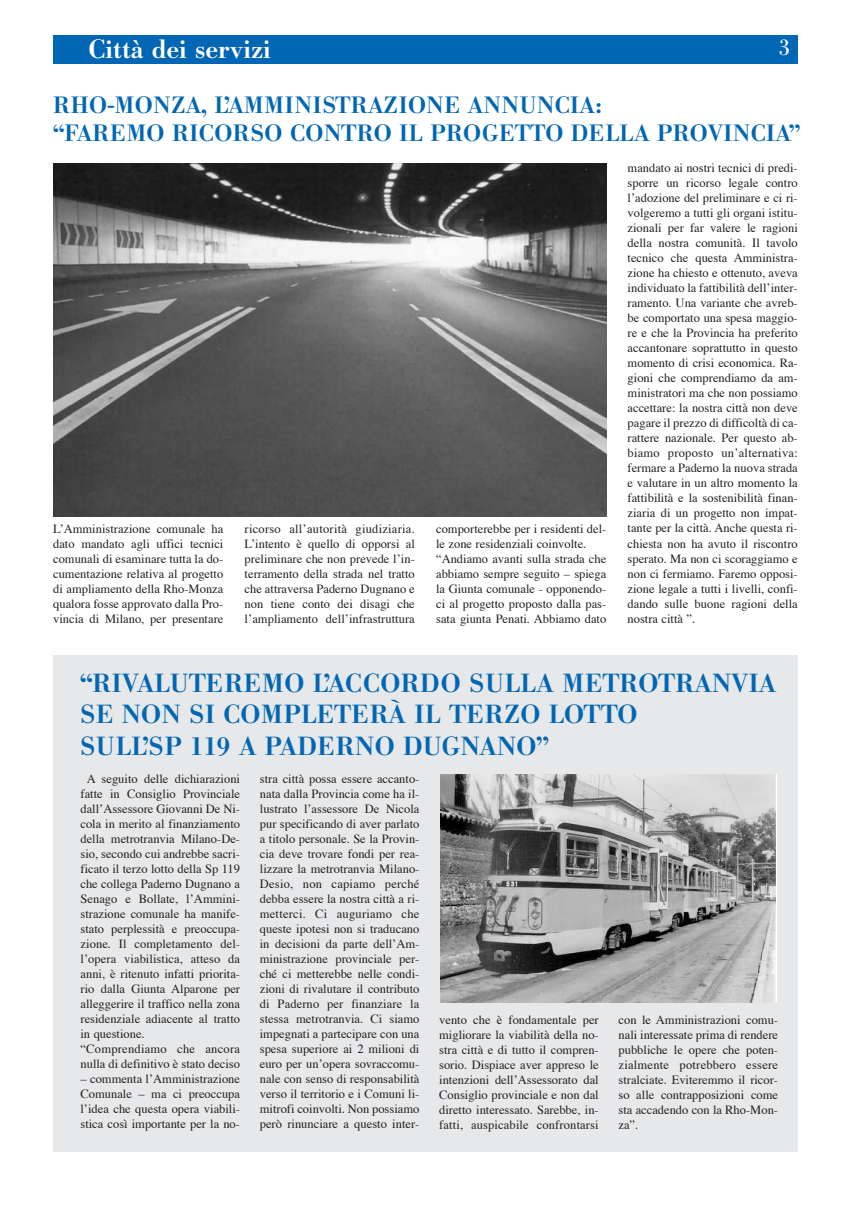
<style>
.page{position:relative;width:851px;height:1205px;background:#fff}
.page>*{position:absolute;margin:0;border:0;box-sizing:border-box;transform-origin:0 0}
.t1{font:500 26.25px "Bodoni BE";color:#fff}
.t2{font:500 25.88px/31.6px "Bodoni BE";letter-spacing:.02em;color:#0166b3}
.t3{font:500 23.38px/28.4px "Bodoni BE";letter-spacing:.02em;color:#0166b3}
.t4{font:22.5px "Bodoni BE";color:#fff}
.t5{font:12.5px/15px "Times";color:#231f20;text-align:justify}
</style>
<div class="page">
<div style="left:53px;top:656px;width:744px;height:496px;background:#e7e8e9"></div>
<div style="left:53px;top:35px;width:695px;height:29px;background:#0166b3"></div>
<div style="left:748px;top:35px;width:49px;height:29px;background:#0166b3"></div>
<img style="left:440px;top:774px;width:335px;height:228px">
<img style="left:53px;top:164px;width:553px;height:352px">
<h1 class="t1" style="left:89px;top:40px;width:183px">Città dei servizi</h1>
<h3 class="t4" style="left:778px;top:39px;width:13px">3</h3>
<h3 class="t3" style="left:53px;top:93px;width:748px">RHO-MONZA, L’AMMINISTRAZIONE ANNUNCIA:<br>“FAREMO RICORSO CONTRO IL PROGETTO DELLA PROVINCIA”</h3>
<p class="t5" style="left:53px;top:522px;width:172px">L’Amministrazione comunale ha dato mandato agli uffici tecnici comunali di esaminare tutta la do&shy;cumentazione relativa al progetto di ampliamento della Rho-Monza qualora fosse approvato dalla Pro&shy;vincia di Milano, per presentare</p>
<p class="t5" style="left:244px;top:522px;width:172px">ricorso all’autorità giudiziaria.<br>L’intento è quello di opporsi al preliminare che non prevede l’in&shy;terramento della strada nel tratto che attraversa Paderno Dugnano e non tiene conto dei disagi che l’ampliamento dell’infrastruttura</p>
<p class="t5" style="left:436px;top:522px;width:172px;text-align:left">comporterebbe per i residenti del&shy;le zone residenziali coinvolte. “Andiamo avanti sulla strada che abbiamo sempre seguito – spiega la Giunta comunale - opponendo&shy;ci al progetto proposto dalla pas&shy;sata giunta Penati. Abbiamo dato</p>
<p class="t5" style="left:627px;top:162px;width:172px">mandato ai nostri tecnici di predi&shy;sporre un ricorso legale contro l’adozione del preliminare e ci ri&shy;volgeremo a tutti gli organi istitu&shy;zionali per far valere le ragioni della nostra comunità. Il tavolo tecnico che questa Amministra&shy;zione ha chiesto e ottenuto, aveva individuato la fattibilità dell’inter&shy;ramento. Una variante che avreb&shy;be comportato una spesa maggio&shy;re e che la Provincia ha preferito accantonare soprattutto in questo momento di crisi economica. Ra&shy;gioni che comprendiamo da am&shy;ministratori ma che non possiamo accettare: la nostra città non deve pagare il prezzo di difficoltà di ca&shy;rattere nazionale. Per questo ab&shy;biamo proposto un’alternativa: fermare a Paderno la nuova strada e valutare in un altro momento la fattibilità e la sostenibilità finan&shy;ziaria di un progetto non impat&shy;tante per la città. Anche questa ri&shy;chiesta non ha avuto il riscontro sperato. Ma non ci scoraggiamo e non ci fermiamo. Faremo opposi&shy;zione legale a tutti i livelli, confi&shy;dando sulle buone ragioni della nostra città ”.</p>
<h2 class="t2" style="left:80px;top:670px;width:697px">“RIVALUTEREMO L’ACCORDO SULLA METROTRANVIA<br>SE NON SI COMPLETERÀ IL TERZO LOTTO<br>SULL’SP 119 A PADERNO DUGNANO”</h2>
<p class="t5" style="left:80px;top:772px;width:161px;text-align:left;text-indent:6px">A seguito delle dichiarazioni fatte in Consiglio Provinciale dall’Assessore Giovanni De Ni&shy;cola in merito al finanziamento della metrotranvia Milano-De&shy;sio, secondo cui andrebbe sacri&shy;ficato il terzo lotto della Sp 119 che collega Paderno Dugnano a<br>Senago e Bollate, l’Ammini&shy;strazione comunale ha manife&shy;stato perplessità e preoccupa&shy;zione. Il completamento del&shy;l’opera viabilistica, atteso da anni, è ritenuto infatti priorita&shy;rio dalla Giunta Alparone per alleggerire il traffico nella zona residenziale adiacente al tratto in questione.<br>“Comprendiamo che ancora nulla di definitivo è stato deciso</p>
<p class="t5" style="left:80px;top:1072px;width:161px">– commenta l’Amministrazione Comunale – ma ci preoccupa l’idea che questa opera viabili&shy;stica così importante per la no-</p>
<p class="t5" style="left:260px;top:772px;width:161px">stra città possa essere accanto&shy;nata dalla Provincia come ha il&shy;lustrato l’assessore De Nicola pur specificando di aver parlato a titolo personale. Se la Provin&shy;cia deve trovare fondi per rea&shy;lizzare la metrotranvia Milano-Desio, non capiamo perché debba essere la nostra città a ri&shy;metterci. Ci auguriamo che queste ipotesi non si traducano in decisioni da parte dell’Am&shy;ministrazione provinciale per&shy;ché ci metterebbe nelle condi&shy;zioni di rivalutare il contributo di Paderno per finanziare la stessa metrotranvia. Ci siamo impegnati a partecipare con una spesa superiore ai 2 milioni di euro per un’opera sovraccomu&shy;nale con senso di responsabilità verso il territorio e i Comuni li&shy;mitrofi coinvolti. Non possiamo però rinunciare a questo inter-</p>
<p class="t5" style="left:439px;top:1013px;width:161px">vento che è fondamentale per migliorare la viabilità della no&shy;stra città e di tutto il compren&shy;sorio. Dispiace aver appreso le intenzioni dell’Assessorato dal Consiglio provinciale e non dal diretto interessato. Sarebbe, in&shy;fatti, auspicabile confrontarsi</p>
<p class="t5" style="left:618px;top:1013px;width:161px">con le Amministrazioni comu&shy;nali interessate prima di rendere pubbliche le opere che poten&shy;zialmente potrebbero essere stralciate. Eviteremmo il ricor&shy;so alle contrapposizioni come sta accadendo con la Rho-Mon&shy;za”.</p>
</div>
